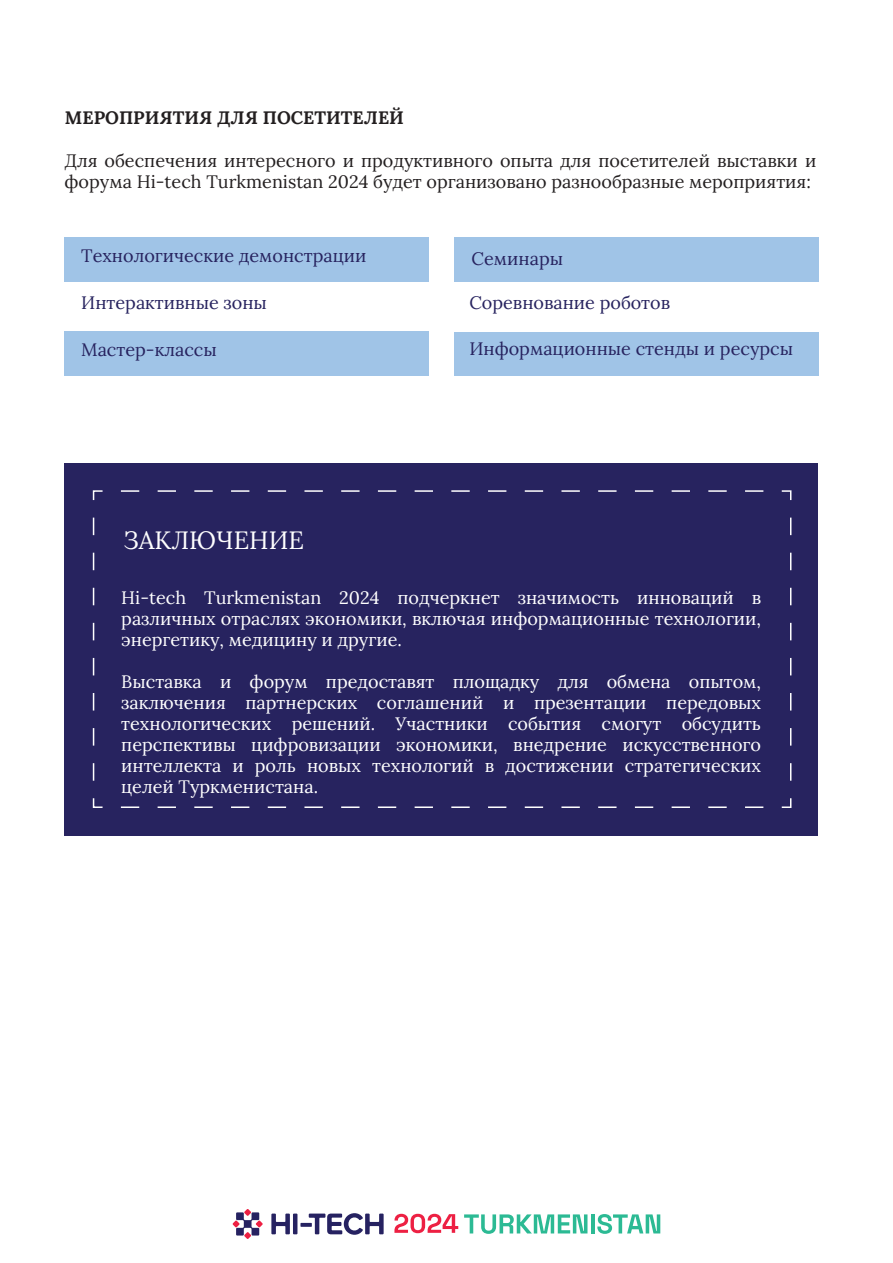
<style>
.page{position:relative;width:893px;height:1263px;background:#fff}
.page>*{position:absolute;margin:0;border:0;box-sizing:border-box;transform-origin:0 0}
.t1{font:25.05px "Lora";color:#fff}
.t2{font:18px/21px "Lora";color:#fff;text-align:justify}
.t3{font:18px/21px "Lora";color:#231f20}
.t4{font:18px "Lora";color:#27235f}
.t5{font:700 18px "Lora";color:#231f20}
.s1{font-style:inherit}
</style>
<div class="page">
<div style="left:244px;top:1232px;width:7px;height:7px;background:#ed2043;border-radius:3px"></div>
<svg style="left:256px;top:1220px;width:7px;height:7px"></svg>
<svg style="left:244px;top:1209px;width:7px;height:7px"></svg>
<div style="left:233px;top:1220px;width:7px;height:7px;background:#ed2043;border-radius:3px"></div>
<svg style="left:236px;top:1212px;width:23px;height:23px"></svg>
<svg style="left:271px;top:1213px;width:19px;height:21px"></svg>
<hr style="left:293px;top:1213px;width:4px;height:21px;background:#262261">
<svg style="left:300px;top:1223px;width:12px;height:4px"></svg>
<svg style="left:309px;top:1213px;width:75px;height:22px"></svg>
<svg style="left:394px;top:1214px;width:64px;height:19px"></svg>
<svg style="left:464px;top:1214px;width:123px;height:20px"></svg>
<hr style="left:591px;top:1214px;width:4px;height:19px;background:#2cba94">
<svg style="left:597px;top:1214px;width:63px;height:20px"></svg>
<div style="left:64px;top:237px;width:365px;height:45px;background:#a0c4e7"></div>
<div style="left:64px;top:331px;width:365px;height:44px;background:#a0c4e7"></div>
<div style="left:454px;top:331px;width:365px;height:44px;background:#a0c4e7"></div>
<div style="left:454px;top:237px;width:365px;height:45px;background:#a0c4e7"></div>
<div style="left:64px;top:463px;width:754px;height:372px;background:#27235f"></div>
<svg style="left:781px;top:798px;width:11px;height:10px"></svg>
<svg style="left:120px;top:806px;width:643px;height:2px"></svg>
<svg style="left:92px;top:798px;width:11px;height:10px"></svg>
<svg style="left:93px;top:517px;width:1px;height:264px"></svg>
<svg style="left:92px;top:490px;width:11px;height:11px"></svg>
<svg style="left:121px;top:490px;width:643px;height:2px"></svg>
<svg style="left:781px;top:490px;width:11px;height:11px"></svg>
<svg style="left:790px;top:518px;width:1px;height:263px"></svg>
<p class="t5" style="left:65px;top:103px;width:341px">МЕРОПРИЯТИЯ ДЛЯ ПОСЕТИТЕЛЕЙ</p>
<p class="t3" style="left:65px;top:149px;width:753px">Для обеспечения интересного и продуктивного опыта для посетителей выставки и форума Hi-tech Turkmenistan 2024 будет организовано разнообразные мероприятия:</p>
<p class="t4" style="left:81px;top:242px;width:287px">Технологические демонстрации</p>
<p class="t4" style="left:81px;top:289px;width:187px">Интерактивные зоны</p>
<p class="t4" style="left:81px;top:336px;width:137px">Мастер-классы</p>
<h1 class="t1" style="left:124px;top:521px;width:182px">ЗАКЛЮЧЕНИЕ</h1>
<p class="t4" style="left:472px;top:245px;width:93px">Семинары</p>
<p class="t4" style="left:469px;top:289px;width:202px">Соревнование роботов</p>
<p class="t4" style="left:469px;top:335px;width:325px">Информационные стенды и ресурсы</p>
<p class="t2" style="left:121px;top:585px;width:641px">Hi-tech Turkmenistan 2024 подчеркнет значимость инноваций в различных отраслях экономики, включая информационные технологии, энергетику, медицину и другие.</p>
<p class="t2" style="left:121px;top:670px;width:641px">Выставка и форум предостав<span class="s1">ят</span> площадку для обмена опытом, заключения партнерских соглашений и презентации передовых технологических решений. Участники события смогут обсудить перспективы цифровизации экономики, внедрение искусственного интеллекта и роль новых технологий в достижении стратегических целей Туркменистана.</p>
</div>
